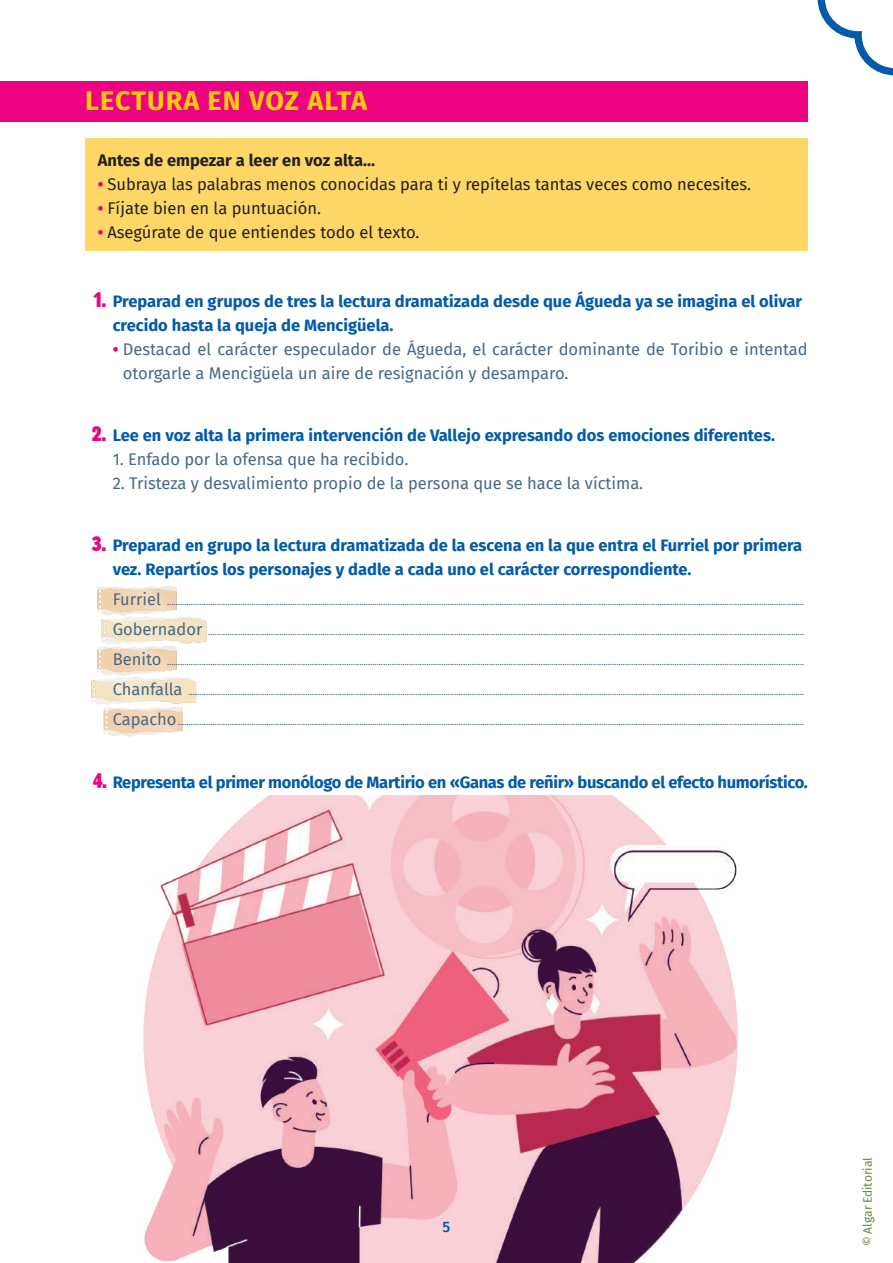
<style>
.page{position:relative;width:893px;height:1263px;background:#fff}
.page>*{position:absolute;margin:0;border:0;box-sizing:border-box;transform-origin:0 0}
.Títol_1{font:700 27px "Fira Sans";letter-spacing:.035em;color:#feca0a}
.t1{font:700 16.5px/24px "Fira Sans";color:#015aaa}
.Text_activitats{font:16.5px/24px "Fira Sans";color:#466886}
.Text{font:16.5px "Fira Sans";color:#231f20}
.t2{font:700 16.5px "Fira Sans";letter-spacing:-.02em;color:#015aaa}
.Text-2{font:700 16.5px "Fira Sans";color:#231f20}
.t3{font:500 15px "Fira Sans";color:#015aaa}
.t4{font:12px "Fira Sans";letter-spacing:-.005em;color:#618e3d}
.Text_activitats-2{font:9px "Fira Sans";color:#466886}
.s1{font-weight:700;color:#ed0280}
.s2{font-family:"Block Berthold";font-weight:400;font-stretch:condensed;font-size:21px;color:#ed0280}
.s3{font-size:16.5px}
</style>
<div class="page">
<svg style="left:91px;top:586px;width:115px;height:151px"></svg>
<img style="left:143px;top:796px;width:595px;height:467px">
<svg style="left:817px;top:0;width:76px;height:75px"></svg>
<div style="left:0;top:81px;width:808px;height:41px;background:#ed0280"></div>
<div style="left:85px;top:138px;width:722px;height:112px;background:#fed767"></div>
<p class="Títol_1" style="left:85px;top:78px;width:283px">LECTURA EN VOZ ALTA</p>
<p class="Text-2" style="left:98px;top:146px;width:279px">Antes de empezar a leer en voz alta…</p>
<p class="Text" style="left:98px;top:172px;width:655px"><span class="s1">•</span> Subraya las palabras menos conocidas para ti y repítelas tantas veces como necesites.</p>
<p class="Text" style="left:98px;top:196px;width:225px"><span class="s1">•</span> Fíjate bien en la puntuación.</p>
<p class="Text" style="left:98px;top:220px;width:323px"><span class="s1">•</span> Asegúrate de que entiendes todo el texto.</p>
<p class="t1" style="left:113px;top:288px;width:691px;text-indent:-20px"><span class="s2">1.</span> Preparad en grupos de tres la lectura dramatizada desde que Águeda ya se imagina el olivar crecido hasta la queja de Mencigüela.</p>
<p class="Text_activitats" style="left:123px;top:337px;width:686px;text-indent:-10px"><span class="s1">•</span> Destacad el carácter especulador de Águeda, el carácter dominante de Toribio e intentad otorgarle a Mencigüela un aire de resignación y desamparo.</p>
<p class="t1" style="left:92px;top:422px;width:685px"><span class="s2">2.</span> Lee en voz alta la primera intervención de Vallejo expresando dos emociones diferentes.</p>
<p class="Text_activitats" style="left:113px;top:447px;width:297px">1. Enfado por la ofensa que ha recibido.</p>
<p class="Text_activitats" style="left:113px;top:471px;width:532px">2. Tristeza y desvalimiento propio de la persona que se hace la víctima.</p>
<p class="t1" style="left:113px;top:532px;width:691px;text-indent:-20px"><span class="s2">3.</span> Preparad en grupo la lectura dramatizada de la escena en la que entra el Furriel por primera vez. Repartíos los personajes y dadle a cada uno el carácter correspondiente.</p>
<p class="Text_activitats-2" style="left:113px;top:595px;width:693px"><span class="s3">Furriel</span> .......................................................................................................................................................................................................................................................................................................</p>
<p class="Text_activitats-2" style="left:113px;top:625px;width:693px"><span class="s3">Gobernador</span> ....................................................................................................................................................................................................................................................................................</p>
<p class="Text_activitats-2" style="left:113px;top:655px;width:693px"><span class="s3">Benito</span> .......................................................................................................................................................................................................................................................................................................</p>
<p class="Text_activitats-2" style="left:113px;top:685px;width:693px"><span class="s3">Chanfalla</span> .............................................................................................................................................................................................................................................................................................</p>
<p class="Text_activitats-2" style="left:113px;top:715px;width:693px"><span class="s3">Capacho</span>..................................................................................................................................................................................................................................................................................................</p>
<p class="t2" style="left:93px;top:768px;width:717px"><span class="s2">4.</span> Representa el primer monólogo de Martirio en «Ganas de reñir» buscando el efecto humorístico.</p>
<h3 class="t3" style="left:443px;top:1214px;width:9px">5</h3>
<h3 class="t4" style="left:858px;top:1246px;width:90px;rotate:-90deg">© Algar Editorial</h3>
</div>
